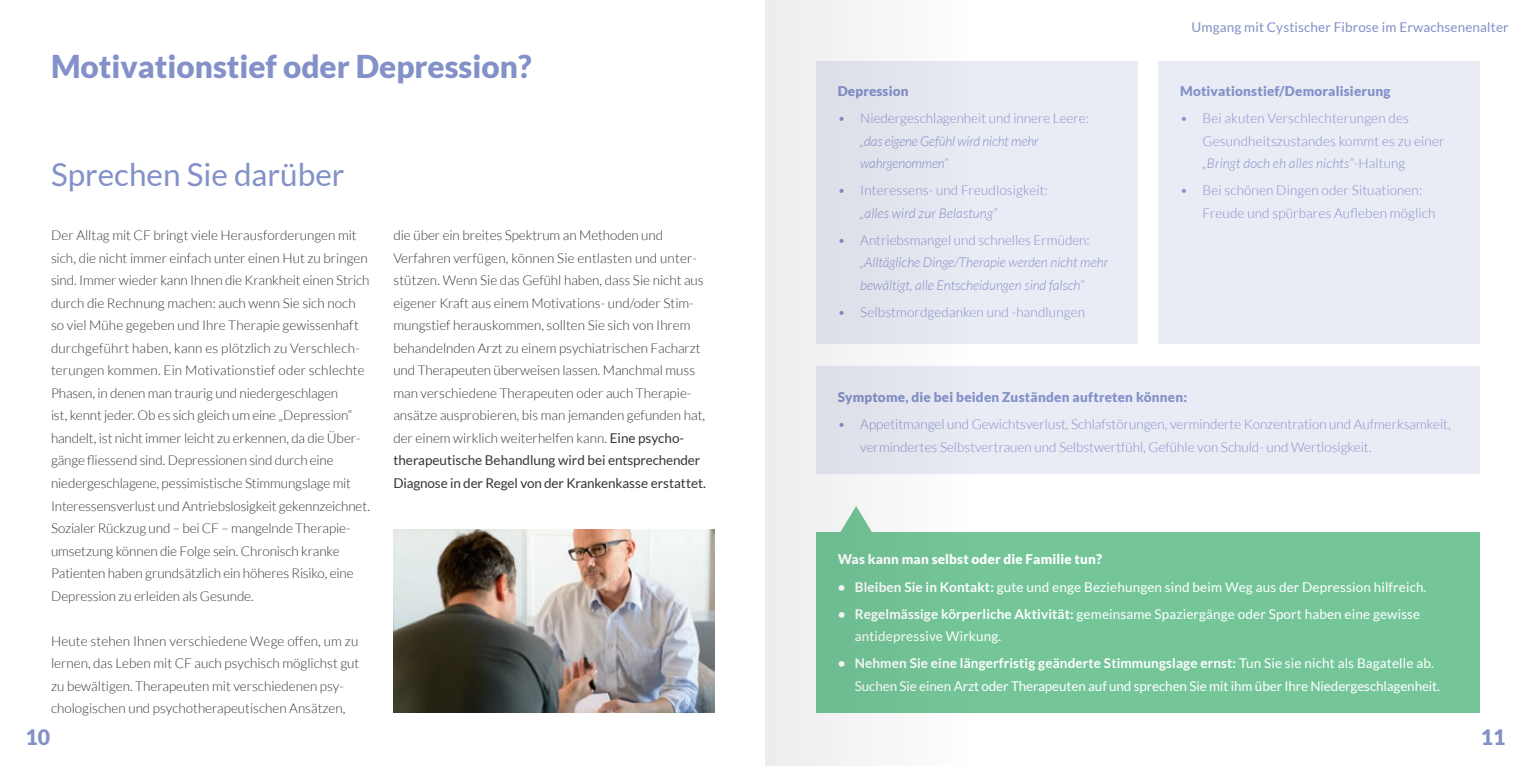
<style>
.page{position:relative;width:1531px;height:766px;background:#fff}
.page>*{position:absolute;margin:0;border:0;box-sizing:border-box;transform-origin:0 0}
.t1{font:900 31.5px "Lato";color:#8391c8}
.t2{font:31.5px "Lato";color:#8391c8}
.t3{font:900 21.3px "Lato";color:#8391c8}
.t4{font:300 13.5px/22.5px "Lato";color:#363536}
.t5{font:300 13.5px/22.5px "Lato";color:#8391c8}
.t6{font:13.5px/22.5px "Lato";letter-spacing:.01em;color:#fff}
.t7{font:13.5px/22.5px "Lato";letter-spacing:-.01em;color:#fff}
.t8{font:italic 300 13.5px/22.5px "Lato";color:#8391c8}
.t9{font:900 13.5px "Lato";letter-spacing:.015em;color:#8391c8}
.t10{font:13.5px "Lato";letter-spacing:.01em;color:#8391c8}
.t11{font:900 13.5px "Lato";letter-spacing:.01em;color:#fff}
.s1{font-weight:400}
.s2{font-style:italic}
.s3{font-weight:700}
</style>
<div class="page">
<div style="left:816px;top:62px;width:321px;height:282px;background:#e9ebf5"></div>
<div style="left:816px;top:366px;width:664px;height:107px;background:#e9ebf5"></div>
<div style="left:1159px;top:62px;width:321px;height:282px;background:#e9ebf5"></div>
<div style="left:816px;top:531px;width:664px;height:181px;background:#74c699"></div>
<img style="left:393px;top:529px;width:321px;height:183px">
<svg style="left:765px;top:0;width:255px;height:765px;fill:#e8eaef"></svg>
<h1 class="t1" style="left:51px;top:48px;width:482px">Motivationstief oder Depression?</h1>
<h1 class="t2" style="left:51px;top:157px;width:295px">Sprechen Sie darüber</h1>
<p class="t4" style="left:51px;top:224px;width:320px">Der Alltag mit CF bringt viele Herausforderungen mit sich, die nicht immer einfach unter einen Hut zu bringen sind. Immer wieder kann Ihnen die Krankheit einen Strich durch die Rechnung machen: auch wenn Sie sich noch so viel Mühe gegeben und Ihre Therapie gewissenhaft durchgeführt haben, kann es plötzlich zu Verschlech&shy;terungen kommen. Ein Motivationstief oder schlechte Phasen, in denen man traurig und niedergeschlagen<br>ist, kennt jeder. Ob es sich gleich um eine „Depression“ handelt, ist nicht immer leicht zu erkennen, da die Über&shy;gänge fliessend sind. Depressionen sind durch eine niedergeschlagene, pessimistische Stimmungslage mit Interessensverlust und Antriebslosigkeit gekennzeichnet.<br>Sozialer Rückzug und – bei CF – mangelnde Therapie&shy;umsetzung können die Folge sein. Chronisch kranke Patienten haben grundsätzlich ein höheres Risiko, eine Depression zu erleiden als Gesunde.</p>
<p class="t4" style="left:51px;top:629px;width:310px">Heute stehen Ihnen verschiedene Wege offen, um zu lernen, das Leben mit CF auch psychisch möglichst gut zu bewältigen. Therapeuten mit verschiedenen psy&shy;chologischen und psychotherapeutischen Ansätzen,</p>
<p class="t4" style="left:393px;top:224px;width:314px">die über ein breites Spektrum an Methoden und Verfahren verfügen, können Sie entlasten und unter&shy;stützen. Wenn Sie das Gefühl haben, dass Sie nicht aus eigener Kraft aus einem Motivations- und/oder Stim&shy;mungstief herauskommen, sollten Sie sich von Ihrem behandelnden Arzt zu einem psychiatrischen Facharzt und Therapeuten überweisen lassen. Manchmal muss man verschiedene Therapeuten oder auch Therapie&shy;ansätze ausprobieren, bis man jemanden gefunden hat, der einem wirklich weiterhelfen kann. <span class="s1">Eine psycho&shy;therapeutische Behandlung wird bei entsprechender Diagnose in der Regel von der Krankenkasse erstattet.</span></p>
<p class="t9" style="left:838px;top:83px;width:72px">Depression</p>
<p class="t5" style="left:838px;top:107px;width:253px">• Niedergeschlagenheit und innere Leere:</p>
<p class="t8" style="left:860px;top:130px;width:180px">„das eigene Gefühl wird nicht mehr wahrgenommen“</p>
<p class="t5" style="left:838px;top:179px;width:212px">• Interessens- und Freudlosigkeit:</p>
<p class="t8" style="left:860px;top:202px;width:138px">„alles wird zur Belastung“</p>
<p class="t5" style="left:838px;top:228px;width:253px">• Antriebsmangel und schnelles Ermüden:</p>
<p class="t8" style="left:860px;top:251px;width:249px">„Alltägliche Dinge/Therapie werden nicht mehr bewältigt, alle Entscheidungen sind falsch“</p>
<p class="t5" style="left:838px;top:301px;width:249px">• Selbstmordgedanken und -handlungen</p>
<p class="t10" style="left:1191px;top:19px;width:319px">Umgang mit Cystischer Fibrose im Erwachsenenalter</p>
<p class="t9" style="left:1180px;top:83px;width:212px">Motivationstief/Demoralisierung</p>
<p class="t5" style="left:1202px;top:107px;width:243px;text-indent:-23px">• Bei akuten Verschlechterungen des<br>Gesundheitszustandes kommt es zu einer <span class="s2">„Bringt doch eh alles nichts“</span>-Haltung</p>
<p class="t5" style="left:1202px;top:179px;width:234px;text-indent:-23px">• Bei schönen Dingen oder Situationen:<br>Freude und spürbares Aufleben möglich</p>
<p class="t9" style="left:838px;top:389px;width:351px">Symptome, die bei beiden Zuständen auftreten können:</p>
<p class="t5" style="left:860px;top:413px;width:592px;text-indent:-23px">• Appetitmangel und Gewichtsverlust, Schlafstörungen, verminderte Konzentration und Aufmerksamkeit, vermindertes Selbstvertrauen und Selbstwertfühl, Gefühle von Schuld- und Wertlosigkeit.</p>
<p class="t11" style="left:838px;top:551px;width:266px">Was kann man selbst oder die Familie tun?</p>
<p class="t6" style="left:838px;top:575px;width:590px"><span class="s3">• Bleiben Sie in Kontakt:</span> gute und enge Beziehungen sind beim Weg aus der Depression hilfreich.</p>
<p class="t6" style="left:855px;top:602px;width:567px;text-indent:-17px"><span class="s3">• Regelmässige körperliche Aktivität:</span> gemeinsame Spaziergänge oder Sport haben eine gewisse antidepressive Wirkung.</p>
<p class="t7" style="left:855px;top:651px;width:587px;text-indent:-17px"><span class="s3">• Nehmen Sie eine längerfristig geänderte Stimmungslage ernst:</span> Tun Sie sie nicht als Bagatelle ab.<br>Suchen Sie einen Arzt oder Therapeuten auf und sprechen Sie mit ihm über Ihre Niedergeschlagenheit.</p>
<h2 class="t3" style="left:26px;top:724px;width:26px">10</h2>
<h2 class="t3" style="left:1481px;top:724px;width:26px">11</h2>
</div>
